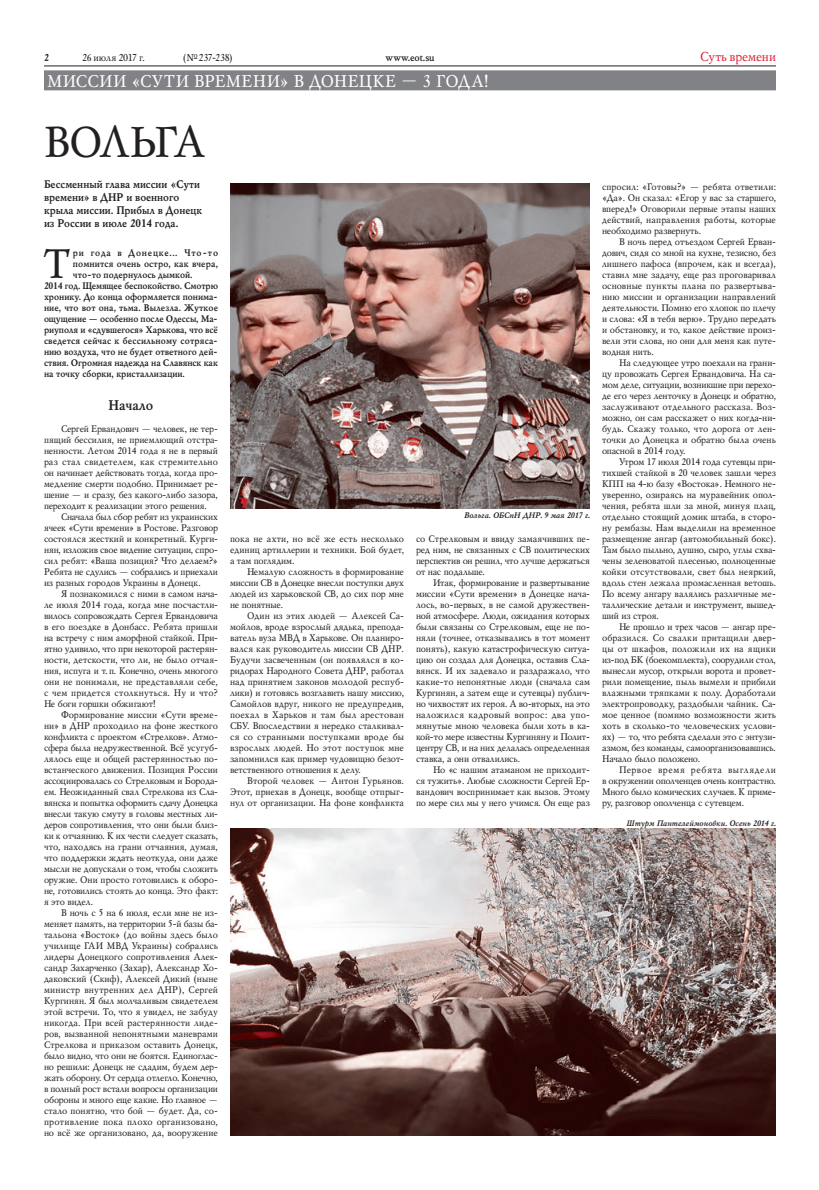
<style>
.page{position:relative;width:819px;height:1190px;background:#fff}
.page>*{position:absolute;margin:0;border:0;box-sizing:border-box;transform-origin:0 0}
.Heading{font:43px "Mysl";color:#231f20}
.DropCap{font:40.9px "Mysl";color:#231f20}
.CT-rubrika{font:17px "Mysl";letter-spacing:.02em;color:#fff}
.subheader_3{font:700 14px "Mysl";color:#231f20}
.CT1{font:13px "Mysl";color:#dd2033}
.Subheader_black{font:700 11px/13px "Mysl";color:#231f20}
.CT1-2{font:10px "Mysl";letter-spacing:-.025em;color:#231f20}
.CT1-3{font:700 10px "Mysl";letter-spacing:-.015em;color:#231f20}
.t1{font:9.5px/11px "Mysl";color:#231f20;text-align:justify}
.DropCap-2{font:700 9.5px/11px "Mysl";color:#231f20;text-align:justify}
.t2{font:italic 700 8px "Mysl";color:#231f20}
</style>
<div class="page">
<hr style="left:44px;top:66px;width:732px;height:1px;background:#231f20">
<div style="left:44px;top:70px;width:732px;height:20px;background:#808285"></div>
<img style="left:230px;top:183px;width:360px;height:326px">
<img style="left:230px;top:828px;width:546px;height:308px">
<p class="CT1-3" style="left:44px;top:50px;width:6px">2</p>
<p class="CT1-2" style="left:82px;top:51px;width:64px">26 июля 2017 г.</p>
<p class="CT1-2" style="left:183px;top:51px;width:51px">(№237-238)</p>
<p class="CT1-3" style="left:386px;top:50px;width:51px">www.eot.su</p>
<p class="CT1" style="left:700px;top:48px;width:77px">Суть времени</p>
<p class="CT-rubrika" style="left:47px;top:70px;width:443px">Миссии «Сути времени» в Донецке — 3 года!</p>
<p class="Heading" style="left:44px;top:114px;width:136px">ВОЛЬГА</p>
<p class="Subheader_black" style="left:44px;top:177px;width:160px">Бессменный глава миссии «Сути времени» в ДНР и военного крыла миссии. Прибыл в Донецк из России в июле 2014 года.</p>
<p class="DropCap" style="left:44px;top:237px;width:28px">Т</p>
<p class="DropCap-2" style="left:73px;top:247px;width:147px">ри года в Донецке... Что-то помнится очень остро, как вчера, что-то подернулось дымкой.</p>
<p class="DropCap-2" style="left:44px;top:280px;width:176px">2014 год. Щемящее беспокойство. Смотрю хронику. До конца оформляется понима&shy;ние, что вот она, тьма. Вылезла. Жуткое ощущение — особенно после Одессы, Ма&shy;риуполя и «сдувшегося» Харькова, что всё сведется сейчас к бессильному сотряса&shy;нию воздуха, что не будет ответного дей&shy;ствия. Огромная надежда на Славянск как на точку сборки, кристаллизации.</p>
<p class="subheader_3" style="left:109px;top:396px;width:46px">Начало</p>
<p class="t1" style="left:44px;top:423px;width:176px;text-indent:17px">Сергей Ервандович — человек, не тер&shy;пящий бессилия, не приемлющий отстра&shy;ненности. Летом 2014 года я не в первый раз стал свидетелем, как стремительно он начинает действовать тогда, когда про&shy;медление смерти подобно. Принимает ре&shy;шение — и сразу, без какого-либо зазора, переходит к реализации этого решения.</p>
<p class="t1" style="left:44px;top:511px;width:176px;text-indent:17px">Сначала был сбор ребят из украинских ячеек «Сути времени» в Ростове. Разговор состоялся жесткий и конкретный. Курги&shy;нян, изложив свое видение ситуации, спро&shy;сил ребят: «Ваша позиция? Что делаем?» Ребята не сдулись — собрались и приехали из разных городов Украины в Донецк.</p>
<p class="t1" style="left:44px;top:588px;width:176px;text-indent:17px">Я познакомился с ними в самом нача&shy;ле июля 2014 года, когда мне посчастли&shy;вилось сопровождать Сергея Ервандовича в его поездке в Донбасс. Ребята пришли на встречу с ним аморфной стайкой. При&shy;ятно удивило, что при некоторой растерян&shy;ности, детскости, что ли, не было отчая&shy;ния, испуга и т.п. Конечно, очень многого они не понимали, не представляли себе, с чем придется столкнуться. Ну и что?<br>Не боги горшки обжигают!</p>
<p class="t1" style="left:44px;top:709px;width:176px;text-indent:17px">Формирование миссии «Сути време&shy;ни» в ДНР проходило на фоне жесткого конфликта с проектом «Стрелков». Атмо&shy;сфера была недружественной. Всё усугуб&shy;лялось еще и общей растерянностью по&shy;встанческого движения. Позиция России ассоциировалась со Стрелковым и Борода&shy;ем. Неожиданный свал Стрелкова из Сла&shy;вянска и попытка оформить сдачу Донецка внесли такую смуту в головы местных ли&shy;деров сопротивления, что они были близ&shy;ки к отчаянию. К их чести следует сказать, что, находясь на грани отчаяния, думая, что поддержки ждать неоткуда, они даже мысли не допускали о том, чтобы сложить оружие. Они просто готовились к оборо&shy;не, готовились стоять до конца. Это факт: я это видел.</p>
<p class="t1" style="left:44px;top:907px;width:176px;text-indent:17px">В ночь с 5 на 6 июля, если мне не из&shy;меняет память, на территории 5-й базы ба&shy;тальона «Восток» (до войны здесь было училище ГАИ</p>
<p class="t1" style="left:602px;top:181px;width:176px">спросил: «Готовы?» — ребята ответили: «Да». Он сказал: «Егор у вас за старшего, вперед!» Оговорили первые этапы наших действий, направления работы, которые необходимо развернуть.</p>
<p class="t1" style="left:602px;top:236px;width:176px;text-indent:17px">В ночь перед отъездом Сергей Ерван&shy;дович, сидя со мной на кухне, тезисно, без лишнего пафоса (впрочем, как и всегда), ставил мне задачу, еще раз проговаривал основные пункты плана по развертыва&shy;нию миссии и организации направлений деятельности. Помню его хлопок по плечу и слова: «Я в тебя верю». Трудно передать и обстановку, и то, какое действие произ&shy;вели эти слова, но они для меня как путе&shy;водная нить.</p>
<p class="t1" style="left:602px;top:357px;width:176px;text-indent:17px">На следующее утро поехали на грани&shy;цу провожать Сергея Ервандовича. На са&shy;мом деле, ситуации, возникшие при перехо&shy;де его через ленточку в Донецк и обратно, заслуживают отдельного рассказа. Воз&shy;можно, он сам расскажет о них когда-ни&shy;будь. Скажу только, что дорога от лен&shy;точки до Донецка и обратно была очень опасной в 2014 году.</p>
<p class="t1" style="left:602px;top:456px;width:176px;text-indent:17px">Утром 17 июля 2014 года сутевцы при&shy;тихшей стайкой в 20 человек зашли через КПП на 4-ю базу «Востока». Немного не&shy;уверенно, озираясь на муравейник опол&shy;чения, ребята шли за мной, минуя плац, отдельно стоящий домик штаба, в сторо&shy;ну рембазы. Нам выделили на временное размещение ангар (автомобильный бокс).<br>Там было пыльно, душно, сыро, углы схва&shy;чены зеленоватой плесенью, полноценные койки отсутствовали, свет был неяркий, вдоль стен лежала промасленная ветошь.<br>По всему ангару валялись различные ме&shy;таллические детали и инструмент, вышед&shy;ший из строя.</p>
<p class="t1" style="left:602px;top:621px;width:176px;text-align:left;text-indent:17px">Не прошло и трех часов — ангар пре&shy;образился. Со свалки притащили двер&shy;цы от шкафов, положили их на ящики из-под БК (боекомплекта), соорудили стол, вынесли мусор, открыли ворота и провет&shy;рили помещение, пыль вымели и прибили влажными тряпками к полу. Доработали электропроводку, раздобыли чайник. Са&shy;мое ценное (помимо возможности жить хоть в сколько-то человеческих услови&shy;ях) — то, что ребята сделали это с энтузи&shy;азмом, без команды, самоорганизовавшись.<br>Начало было положено.</p>
<p class="t1" style="left:602px;top:764px;width:176px;text-indent:17px">Первое время ребята выглядели в окружении ополченцев очень контрастно.<br>Много было комических случаев. К приме&shy;ру, разговор ополченца с сутевцем.</p>
<p class="t2" style="left:627px;top:818px;width:151px">Штурм Пантелеймоновки. Осень 2014 г.</p>
<p class="t2" style="left:464px;top:510px;width:127px">Вольга. ОБСпН ДНР. 9 мая 2017 г.</p>
<p class="t1" style="left:416px;top:533px;width:176px">со Стрелковым и ввиду замаячивших пе&shy;ред ним, не связанных с СВ политических перспектив он решил, что лучше держаться от нас подальше.</p>
<p class="t1" style="left:416px;top:577px;width:176px;text-indent:17px">Итак, формирование и развертывание миссии «Сути времени» в Донецке нача&shy;лось, во‑первых, в не самой дружествен&shy;ной атмосфере. Люди, ожидания которых были связаны со Стрелковым, еще не по&shy;няли (точнее, отказывались в тот момент понять), какую катастрофическую ситуа&shy;цию он создал для Донецка, оставив Сла&shy;вянск. И их задевало и раздражало, что какие-то непонятные люди (сначала сам Кургинян, а затем еще и сутевцы) публич&shy;но чихвостят их героя. А во‑вторых, на это наложился кадровый вопрос: два упо&shy;мянутые мною человека были хоть в ка&shy;кой-то мере известны Кургиняну и Полит&shy;центру СВ, и на них делалась определенная ставка, а они отвалились.</p>
<p class="t1" style="left:416px;top:764px;width:176px;text-indent:17px">Но «с нашим атаманом не приходит&shy;ся тужить». Любые сложности Сергей Ер&shy;вандович воспринимает как вызов. Этому по мере сил мы у него учимся. Он еще раз</p>
<p class="t1" style="left:230px;top:533px;width:176px">пока не ахти, но всё же есть несколько единиц артиллерии и техники. Бой будет, а там поглядим.</p>
<p class="t1" style="left:230px;top:566px;width:176px;text-indent:17px">Немалую сложность в формирование миссии СВ в Донецке внесли поступки двух людей из харьковской СВ, до сих пор мне не понятные.</p>
<p class="t1" style="left:230px;top:610px;width:176px;text-indent:17px">Один из этих людей — Алексей Са&shy;мойлов, вроде взрослый дядька, препода&shy;ватель вуза МВД в Харькове. Он планиро&shy;вался как руководитель миссии СВ ДНР .<br>Будучи засвеченным (он появлялся в ко&shy;ридорах Народного Совета ДНР , работал над принятием законов молодой респуб&shy;лики) и готовясь возглавить нашу миссию, Самойлов вдруг, никого не предупредив, поехал в Харьков и там был арестован СБУ. Впоследствии я нередко сталкивал&shy;ся со странными поступками вроде бы взрослых людей. Но этот поступок мне запомнился как пример чудовищно безот&shy;ветственного отношения к делу.</p>
<p class="t1" style="left:230px;top:775px;width:176px;text-indent:17px">Второй человек — Антон Гурьянов.<br>Этот, приехав в Донецк, вообще отпрыг&shy;нул от организации. На фоне конфликта</p>
<p class="t1" style="left:44px;top:940px;width:176px;text-indent:63px">МВД Украины) собрались лидеры Донецкого сопротивления Алек&shy;сандр Захарченко (Захар), Александр Хо&shy;даковский (Скиф), Алексей Дикий (ныне министр внутренних дел ДНР ), Сергей Кургинян. Я был молчаливым свидетелем этой встречи. То, что я увидел, не забуду никогда. При всей растерянности лиде&shy;ров, вызванной непонятными маневрами Стрелкова и приказом оставить Донецк, было видно, что они не боятся. Единоглас&shy;но решили: Донецк не сдадим, будем дер&shy;жать оборону. От сердца отлегло. Конечно, в полный рост встали вопросы организации обороны и много еще какие. Но главное — стало понятно, что бой — будет. Да, со&shy;противление пока плохо организовано, но всё же организовано, да, вооружение</p>
</div>
